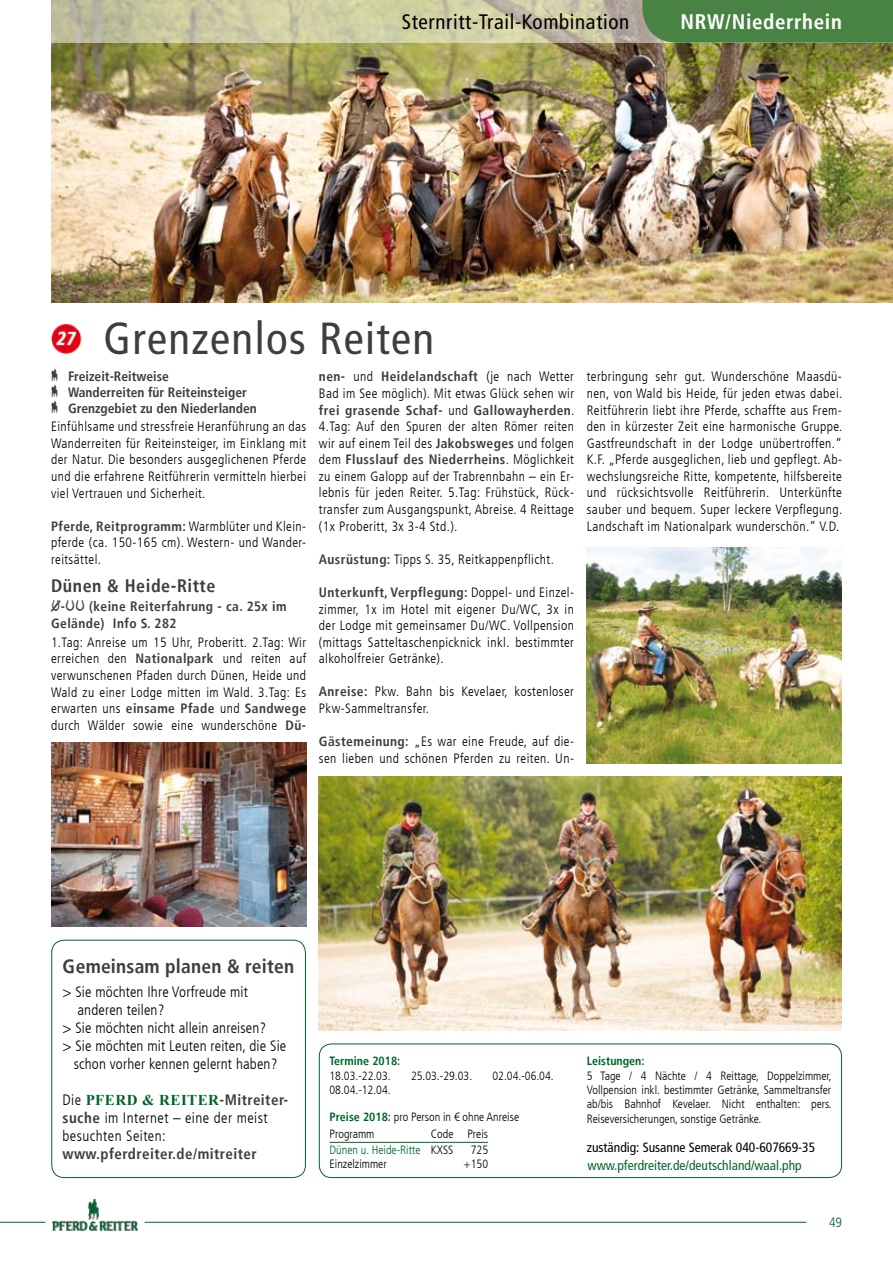
<style>
.page{position:relative;width:893px;height:1263px;background:#fff}
.page>*{position:absolute;margin:0;border:0;box-sizing:border-box;transform-origin:0 0}
.t1{font:condensed 45px "Frutiger LT";letter-spacing:.03em;color:#3e3e40}
.t2{font:condensed 21px "Frutiger LT";letter-spacing:.03em;color:#000}
.t3{font:700 condensed 21px "Frutiger LT";letter-spacing:.03em;color:#fff}
.t4{font:700 condensed 19.5px "Frutiger LT";letter-spacing:.01em;color:#3e3e40}
.t5{font:700 condensed 18px "Frutiger LT";letter-spacing:.03em;color:#3e3e40}
.t6{font:300 condensed 15px "Frutiger LT";letter-spacing:.01em;color:#000}
.t7{font:300 condensed 15px/18px "Frutiger LT";letter-spacing:.03em;color:#000}
.t8{font:700 condensed 15px "Frutiger LT";letter-spacing:.03em;color:#3e3e40}
.t9{font:700 15px "Times New Roman";letter-spacing:.03em;color:#00652b}
.t10{font:300 condensed 13.5px/16.6px "Frutiger LT";letter-spacing:.03em;color:#000;text-align:justify}
.t11{font:700 condensed 13.5px/16.2px "Frutiger LT";color:#3e3e40}
.t12{font:700 condensed 13.5px/16.5px "Frutiger LT";letter-spacing:.03em;color:#3e3e40}
.t13{font:condensed 13.5px "Frutiger LT";color:#00652b}
.t14{font:condensed 13.5px "Frutiger LT";color:#000}
.t15{font:300 condensed 13.5px "Frutiger LT";color:#00652b}
.t16{font:300 condensed 12px/14.4px "Frutiger LT";color:#000;text-align:justify}
.t17{font:300 condensed 12px/16.2px "Frutiger LT";color:#00652b}
.t18{font:700 condensed 12px "Frutiger LT";color:#00652b}
.s1{font-weight:700;color:#3e3e40}
.s2{font-family:"Frutiger LT";font-weight:300;font-stretch:condensed;color:#000}
.s3{font-family:"Frutiger LT";font-stretch:condensed;color:#3e3e40}
.s4{font-weight:700;color:#00652b}
.s5{color:#000}
</style>
<div class="page">
<img style="left:51px;top:324px;width:31px;height:30px">
<div style="left:51px;top:940px;width:255px;height:238px;border:1px solid #00652b;border-radius:12px"></div>
<div style="left:319px;top:1043px;width:523px;height:135px;border:1px solid #00652b;border-radius:12px"></div>
<hr style="left:330px;top:1142px;width:101px;height:1px;background:#00652b">
<hr style="left:431px;top:1142px;width:32px;height:1px;background:#00652b">
<svg style="left:463px;top:1142px;width:25px;height:1px"></svg>
<img style="left:51px;top:43px;width:842px;height:260px">
<img style="left:319px;top:776px;width:523px;height:254px">
<img style="left:587px;top:547px;width:255px;height:216px">
<img style="left:51px;top:742px;width:255px;height:185px">
<svg style="left:51px;top:0;width:591px;height:43px;background:#c8c6a2"></svg>
<hr style="left:0;top:1222px;width:45px;height:1px;background:#00652b">
<hr style="left:145px;top:1222px;width:661px;height:1px;background:#00652b">
<img style="left:53px;top:1199px;width:85px;height:32px">
<div style="left:642px;top:0;width:251px;height:43px;background:#498343"></div>
<h2 class="t2" style="left:402px;top:9px;width:229px">Sternritt-Trail-Kombination</h2>
<h2 class="t3" style="left:681px;top:9px;width:163px">NRW/Niederrhein</h2>
<h1 class="t1" style="left:103px;top:312px;width:332px">Grenzenlos Reiten</h1>
<p class="t11" style="left:51px;top:368px;width:207px">‡ Freizeit-Reitweise<br>‡ Wanderreiten für Reiteinsteiger ‡ Grenzgebiet zu den Niederlanden</p>
<p class="t10" style="left:51px;top:418px;width:257px">Einfühlsame und stressfreie Heranführung an das Wanderreiten für Reiteinsteiger, im Einklang mit der Natur. Die besonders ausgeglichenen Pferde und die erfahrene Reitführerin vermitteln hierbei viel Vertrauen und Sicherheit.</p>
<p class="t10" style="left:51px;top:518px;width:257px"><span class="s1">Pferde, Reitprogramm:</span> Warmblüter und Klein&shy;pferde (ca. 150-165 cm). Western- und Wander&shy;reitsättel.</p>
<h3 class="t5" style="left:51px;top:575px;width:166px">Dünen &amp; Heide-Ritte</h3>
<p class="t12" style="left:51px;top:598px;width:237px">…-†† (keine Reiterfahrung - ca. 25x im<br>Gelände) Info S. 282</p>
<p class="t10" style="left:51px;top:634px;width:257px">1.Tag: Anreise um 15 Uhr, Proberitt. 2.Tag: Wir erreichen den <span class="s1">Nationalpark</span> und reiten auf verwunschenen Pfaden durch Dünen, Heide und Wald zu einer Lodge mitten im Wald. 3.Tag: Es erwarten uns <span class="s1">einsame Pfade</span> und <span class="s1">Sandwege </span>durch Wälder sowie eine wunderschöne <span class="s1">Dü-</span></p>
<p class="t10" style="left:319px;top:369px;width:257px"><span class="s1">nen-</span> und <span class="s1">Heidelandschaft</span> (je nach Wetter Bad im See möglich). Mit etwas Glück sehen wir <span class="s1">frei grasende Schaf-</span> und <span class="s1">Gallowayherden</span>.<br>4.Tag: Auf den Spuren der alten Römer reiten wir auf einem Teil des <span class="s1">Jakobsweges</span> und folgen dem <span class="s1">Flusslauf des Niederrheins</span>. Möglichkeit zu einem Galopp auf der Trabrennbahn – ein Er&shy;lebnis für jeden Reiter. 5.Tag: Frühstück, Rück&shy;transfer zum Ausgangspunkt, Abreise. 4 Reittage (1x Proberitt, 3x 3-4 Std.).</p>
<p class="t10" style="left:319px;top:551px;width:236px"><span class="s1">Ausrüstung:</span> Tipps S. 35, Reitkappenpflicht.</p>
<p class="t10" style="left:319px;top:584px;width:257px"><span class="s1">Unterkunft, Verpflegung:</span> Doppel- und Einzel&shy;zimmer, 1x im Hotel mit eigener Du/WC, 3x in der Lodge mit gemeinsamer Du/WC. Vollpension (mittags Satteltaschenpicknick inkl. bestimmter alkoholfreier Getränke).</p>
<p class="t10" style="left:319px;top:684px;width:257px"><span class="s1">Anreise:</span> Pkw. Bahn bis Kevelaer, kostenloser<br>Pkw-Sammeltransfer.</p>
<p class="t10" style="left:319px;top:733px;width:257px"><span class="s1">Gästemeinung:</span> „Es war eine Freude, auf die&shy;sen lieben und schönen Pferden zu reiten. Un-</p>
<p class="t10" style="left:587px;top:369px;width:257px">terbringung sehr gut. Wunderschöne Maasdü&shy;nen, von Wald bis Heide, für jeden etwas dabei.<br>Reitführerin liebt ihre Pferde, schaffte aus Frem&shy;den in kürzester Zeit eine harmonische Gruppe.<br>Gastfreundschaft in der Lodge unübertroffen.“ K.F. „Pferde ausgeglichen, lieb und gepflegt. Ab&shy;wechslungsreiche Ritte, kompetente, hilfsbereite und rücksichtsvolle Reitführerin. Unterkünfte sauber und bequem. Super leckere Verpflegung.<br>Landschaft im Nationalpark wunderschön.“ V.D.</p>
<h3 class="t4" style="left:63px;top:954px;width:233px">Gemeinsam planen &amp; reiten</h3>
<p class="t6" style="left:63px;top:983px;width:187px">&gt; Sie möchten Ihre Vorfreude mit</p>
<p class="t6" style="left:78px;top:1001px;width:88px">anderen teilen?</p>
<p class="t6" style="left:63px;top:1019px;width:205px">&gt; Sie möchten nicht allein anreisen?</p>
<p class="t6" style="left:63px;top:1037px;width:225px">&gt; Sie möchten mit Leuten reiten, die Sie</p>
<p class="t6" style="left:74px;top:1055px;width:205px">schon vorher kennen gelernt haben?</p>
<p class="t9" style="left:63px;top:1089px;width:227px"><span class="s2">Die</span> PFERD &amp; REITER<span class="s3">-Mitreiter-</span></p>
<p class="t7" style="left:63px;top:1109px;width:207px"><span class="s1">suche</span> im Internet – eine der meist besuchten Seiten:</p>
<p class="t8" style="left:63px;top:1145px;width:196px">www.pferdreiter.de/mitreiter</p>
<p class="t18" style="left:330px;top:1054px;width:72px">Termine 2018:</p>
<p class="t16" style="left:330px;top:1068px;width:63px">18.03.-22.03.</p>
<p class="t16" style="left:411px;top:1068px;width:63px">25.03.-29.03.</p>
<p class="t16" style="left:493px;top:1068px;width:63px">02.04.-06.04.</p>
<p class="t16" style="left:330px;top:1083px;width:63px">08.04.-12.04.</p>
<p class="t16" style="left:330px;top:1127px;width:46px">Programm</p>
<p class="t16" style="left:330px;top:1110px;width:191px"><span class="s4">Preise 2018:</span> pro Person in € ohne Anreise</p>
<p class="t17" style="left:330px;top:1126px;width:160px;text-indent:101px"><span class="s5">Code Preis<br></span>Dünen u. Heide-Ritte <span class="s5">KXSS</span></p>
<p class="t16" style="left:471px;top:1143px;width:19px">725</p>
<p class="t16" style="left:330px;top:1157px;width:59px">Einzelzimmer</p>
<p class="t16" style="left:464px;top:1157px;width:26px">+150</p>
<p class="t18" style="left:587px;top:1054px;width:59px">Leistungen:</p>
<p class="t16" style="left:587px;top:1068px;width:246px">5 Tage / 4 Nächte / 4 Reittage, Doppelzimmer, Vollpension inkl. bestimmter Getränke, Sammeltransfer ab/bis Bahnhof Kevelaer. Nicht enthalten: pers.<br>Reiseversicherungen, sonstige Getränke.</p>
<p class="t14" style="left:587px;top:1140px;width:230px">zuständig: Susanne Semerak 040-607669-35</p>
<p class="t13" style="left:587px;top:1157px;width:216px">www.pferdreiter.de/deutschland/waal.php</p>
<p class="t15" style="left:829px;top:1214px;width:14px">49</p>
</div>
